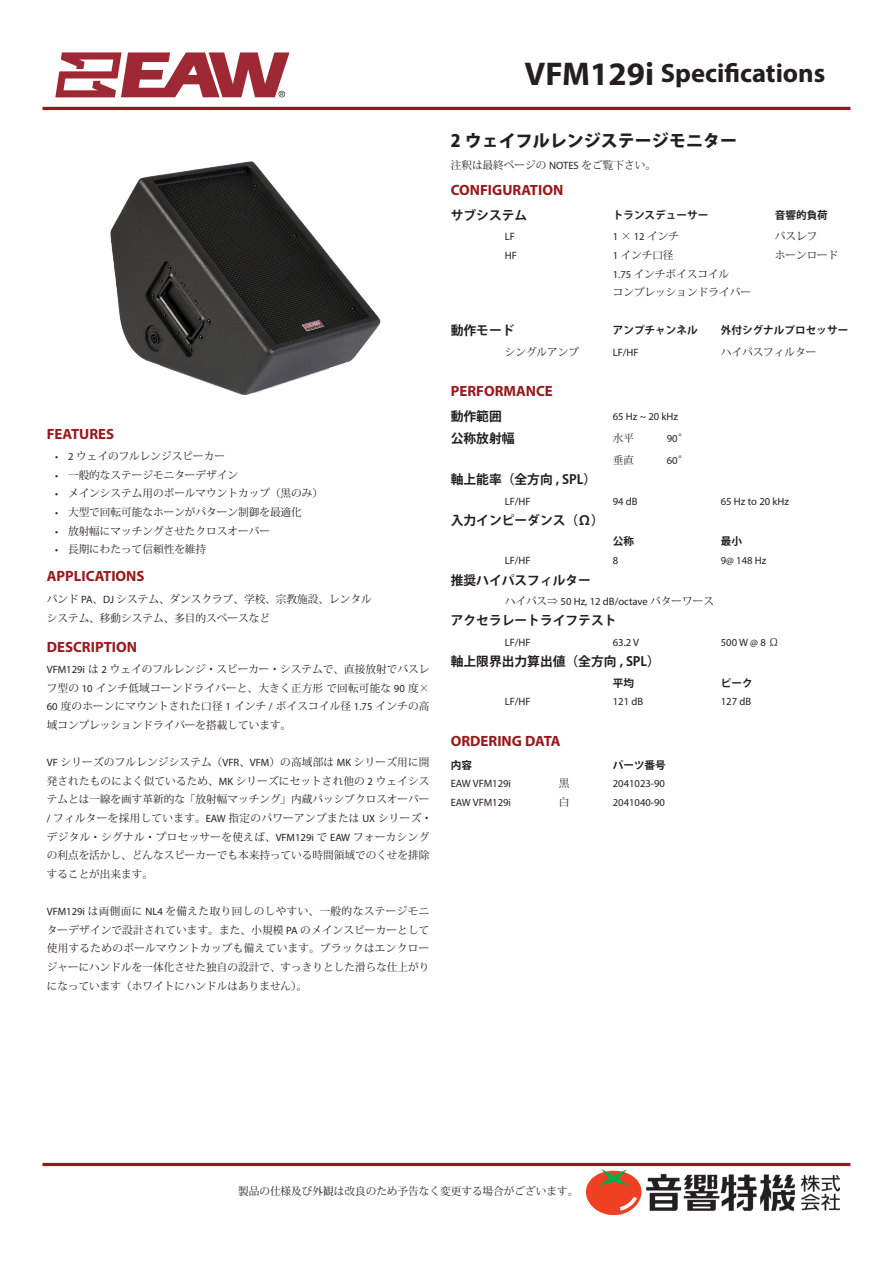
<style>
.page{position:relative;width:893px;height:1263px;background:#fff}
.page>*{position:absolute;margin:0;border:0;box-sizing:border-box;transform-origin:0 0}
.t1{font:700 33px "Myriad Pro";color:#231f20}
.t2{font:700 26.55px "Myriad Pro";color:#231f20}
.t3{font:800 16.95px "Koz Go Pr 6 N";color:#231f20}
.t4{font:700 14.85px "Myriad Pro";color:#98191c}
.t5{font:700 12.75px "Koz Go Pr 6 N";color:#231f20}
.t6{font:10.65px/18.6px "Koz Min Pr 6 N";color:#231f20;text-align:justify}
.t7{font:10.65px "Myriad Pro";color:#231f20}
.t8{font:700 10.65px "Koz Go Pr 6 N";color:#231f20}
.s1{font-family:"Myriad Pro"}
.s2{font-family:"Koz Min Pr 6 N"}
</style>
<div class="page">
<hr style="left:43px;top:107px;width:807px;height:3px;background:#98191c">
<img style="left:587px;top:1169px;width:252px;height:46px">
<hr style="left:43px;top:1163px;width:807px;height:3px;background:#98191c">
<svg style="left:55px;top:52px;width:234px;height:45px"></svg>
<img style="left:110px;top:161px;width:271px;height:234px">
<h1 class="t1" style="left:524px;top:52px;width:131px">VFM129i</h1>
<h2 class="t2" style="left:661px;top:56px;width:166px">Specifications</h2>
<p class="t3" style="left:451px;top:131px;width:288px">2 ウェイフルレンジステージモニター</p>
<p class="t6" style="left:451px;top:156px;width:207px">注釈は最終ページの <span class="s1">NOTES</span> をご覧下さい。</p>
<p class="t4" style="left:451px;top:180px;width:114px">CONFIGURATION</p>
<p class="t5" style="left:451px;top:208px;width:78px">サブシステム</p>
<p class="t8" style="left:613px;top:209px;width:97px">トランスデューサー</p>
<p class="t8" style="left:775px;top:209px;width:55px">音響的負荷</p>
<p class="t7" style="left:505px;top:230px;width:12px">LF</p>
<p class="t6" style="left:613px;top:227px;width:68px"><span class="s1">1</span> × <span class="s1">12</span> インチ</p>
<p class="t6" style="left:775px;top:227px;width:44px">バスレフ</p>
<p class="t7" style="left:505px;top:249px;width:14px">HF</p>
<p class="t6" style="left:613px;top:246px;width:62px"><span class="s1">1</span> インチ口径</p>
<p class="t6" style="left:775px;top:246px;width:65px">ホーンロード</p>
<p class="t4" style="left:47px;top:424px;width:69px">FEATURES</p>
<p class="t6" style="left:68px;top:447px;width:158px"><span class="s1">2</span> ウェイのフルレンジスピーカー</p>
<p class="t7" style="left:55px;top:450px;width:4px">•</p>
<p class="t7" style="left:55px;top:469px;width:4px">•</p>
<p class="t6" style="left:68px;top:466px;width:172px">一般的なステージモニターデザイン</p>
<p class="t7" style="left:55px;top:487px;width:4px">•</p>
<p class="t6" style="left:68px;top:484px;width:257px">メインシステム用のポールマウントカップ（黒のみ(</p>
<p class="t7" style="left:55px;top:506px;width:4px">•</p>
<p class="t6" style="left:68px;top:503px;width:235px">大型で回転可能なホーンがパターン制御を最適化</p>
<p class="t7" style="left:55px;top:524px;width:4px">•</p>
<p class="t6" style="left:68px;top:522px;width:203px">放射幅にマッチングさせたクロスオーバー</p>
<p class="t6" style="left:68px;top:540px;width:140px">長期にわたって信頼性を維持</p>
<p class="t7" style="left:55px;top:543px;width:4px">•</p>
<p class="t4" style="left:47px;top:567px;width:99px">APPLICATIONS</p>
<p class="t6" style="left:47px;top:590px;width:326px">バンド <span class="s1">PA</span>、<span class="s1">DJ</span> システム、ダンスクラブ、学校、宗教施設、レンタル</p>
<p class="t6" style="left:47px;top:609px;width:225px">システム、移動システム、多目的スペースなど</p>
<p class="t4" style="left:47px;top:637px;width:92px">DESCRIPTION</p>
<p class="t6" style="left:47px;top:660px;width:384px"><span class="s1">VFM129</span> は<span class="s1">i 2</span> ウェイのフルレンジ・スピーカー・システムで、直接放射でバスレフ型の <span class="s1">10</span> インチ低域コーンドライバーと、大きく正方形で回転可能な <span class="s1">90</span> 度× <span class="s1">60</span> 度のホーンにマウントされた口径 <span class="s1">1</span> インチ <span class="s1">/</span> ボイスコイル径 <span class="s1">1.75</span> インチの高域コンプレッションドライバーを搭載しています。</p>
<p class="t6" style="left:47px;top:753px;width:387px;text-align:left"><span class="s1">VF</span> シリーズのフルレンジシステム（<span class="s1">VFR</span>、<span class="s1">VFM</span>）の高域部は <span class="s1">MK</span> シリーズ用に開発されたものによく似ているため、<span class="s1">MK</span> シリーズにセットされ他の <span class="s1">2</span> ウェイシステムとは一線を画す革新的な「放射幅マッチング」内蔵パッシブクロスオーバー<span class="s1">/</span> フィルターを採用しています。<span class="s1">EAW</span> 指定のパワーアンプまたは <span class="s1">UX</span> シリーズ・デジタル・シグナル・プロセッサーを使えば、<span class="s1">VFM129</span> で<span class="s1">i EAW</span> フォーカシングの利点を活かし、どんなスピーカーでも本来持っている時間領域でのくせを排除することが出来ます。</p>
<p class="t6" style="left:47px;top:902px;width:384px"><span class="s1">VFM129i</span> は両側面に <span class="s1">NL4</span> を備えた取り回しのしやすい、一般的なステージモニターデザインで設計されています。また、小規模 <span class="s1">PA</span> のメインスピーカーとして使用するためのポールマウントカップも備えています。ブラックはエンクロージャーにハンドルを一体化させた独自の設計で、すっきりとした滑らな仕上がりになっています（ホワイトにハンドルはありません。(</p>
<p class="t5" style="left:451px;top:323px;width:65px">動作モード</p>
<p class="t6" style="left:613px;top:265px;width:118px"><span class="s1">1.75</span> インチボイスコイル</p>
<p class="t6" style="left:613px;top:283px;width:140px">コンプレッションドライバー</p>
<p class="t8" style="left:721px;top:324px;width:129px">外付シグナルプロセッサー</p>
<p class="t8" style="left:613px;top:324px;width:87px">アンプチャンネル</p>
<p class="t6" style="left:505px;top:343px;width:76px">シングルアンプ</p>
<p class="t4" style="left:451px;top:381px;width:104px">PERFORMANCE</p>
<p class="t7" style="left:613px;top:345px;width:27px">LF/HF</p>
<p class="t6" style="left:721px;top:343px;width:97px">ハイパスフィルター</p>
<p class="t5" style="left:451px;top:409px;width:53px">動作範囲</p>
<p class="t7" style="left:613px;top:410px;width:67px">65 Hz ~ 20 kHz</p>
<p class="t5" style="left:451px;top:431px;width:65px">公称放射幅</p>
<p class="t6" style="left:613px;top:429px;width:23px">水平</p>
<p class="t7" style="left:667px;top:432px;width:23px">90<span class="s2">°</span></p>
<p class="t6" style="left:613px;top:451px;width:23px">垂直</p>
<p class="t7" style="left:667px;top:453px;width:23px">60<span class="s2">°</span></p>
<p class="t5" style="left:451px;top:472px;width:147px">軸上能率（全方向 , SPL(</p>
<p class="t7" style="left:505px;top:494px;width:27px">LF/HF</p>
<p class="t5" style="left:451px;top:513px;width:155px">入力インピーダンス（Ω(</p>
<p class="t7" style="left:613px;top:494px;width:26px">94 dB</p>
<p class="t7" style="left:721px;top:494px;width:70px">65 Hz to 20 kHz</p>
<p class="t8" style="left:613px;top:535px;width:23px">公称</p>
<p class="t8" style="left:721px;top:535px;width:23px">最小</p>
<p class="t7" style="left:505px;top:554px;width:27px">LF/HF</p>
<p class="t5" style="left:451px;top:573px;width:142px">推奨ハイパスフィルター</p>
<p class="t7" style="left:505px;top:595px;width:211px"><span class="s2">ハイパス⇒</span> 50 Hz, 12 dB/octave <span class="s2">バターワース</span></p>
<p class="t5" style="left:451px;top:614px;width:167px">アクセラレートライフテスト</p>
<p class="t7" style="left:613px;top:554px;width:7px">8</p>
<p class="t7" style="left:505px;top:636px;width:27px">LF/HF</p>
<p class="t5" style="left:451px;top:654px;width:211px">軸上限界出力算出値（全方向 , SPL(</p>
<p class="t7" style="left:613px;top:636px;width:28px">63.2 V</p>
<p class="t8" style="left:613px;top:677px;width:23px">平均</p>
<p class="t7" style="left:505px;top:695px;width:27px">LF/HF</p>
<p class="t4" style="left:451px;top:731px;width:111px">ORDERING DATA</p>
<p class="t7" style="left:613px;top:695px;width:32px">121 dB</p>
<p class="t8" style="left:451px;top:759px;width:23px">内容</p>
<p class="t8" style="left:613px;top:759px;width:55px">パーツ番号</p>
<p class="t7" style="left:451px;top:777px;width:62px">EAW VFM129i</p>
<p class="t6" style="left:559px;top:774px;width:12px">黒</p>
<p class="t7" style="left:613px;top:777px;width:54px">2041023-90</p>
<p class="t7" style="left:451px;top:796px;width:62px">EAW VFM129i</p>
<p class="t6" style="left:559px;top:793px;width:12px">白</p>
<p class="t7" style="left:613px;top:796px;width:54px">2041040-90</p>
<p class="t7" style="left:721px;top:554px;width:47px">9@ 148 Hz</p>
<p class="t7" style="left:721px;top:636px;width:60px">500W@8<span class="s2">Ω</span></p>
<p class="t8" style="left:721px;top:677px;width:33px">ピーク</p>
<p class="t7" style="left:721px;top:695px;width:32px">127 dB</p>
<p class="t6" style="left:238px;top:1182px;width:342px">製品の仕様及び外観は改良のため予告なく変更する場合がございます。</p>
</div>
